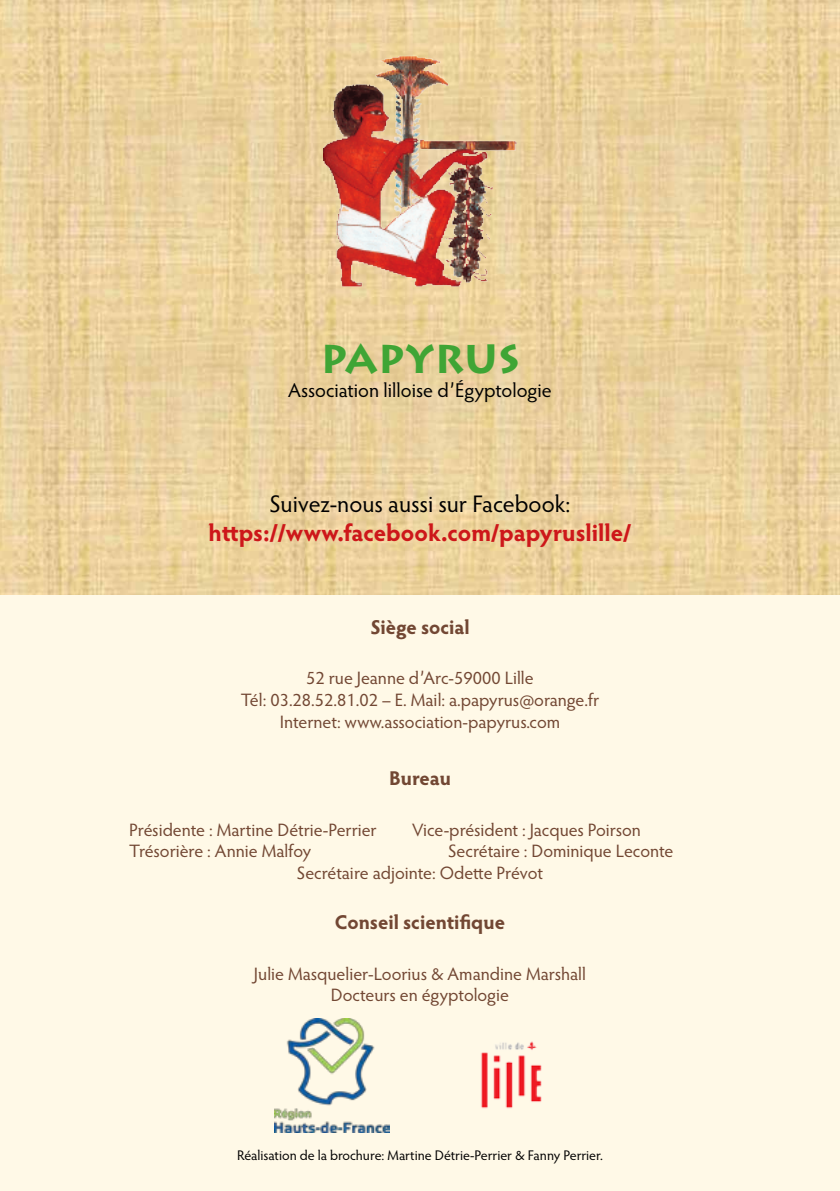
<style>
.page{position:relative;width:840px;height:1191px;background:#fff}
.page>*{position:absolute;margin:0;border:0;box-sizing:border-box;transform-origin:0 0}
.t1{font:700 40px "Lithos Pro";color:#3fa535}
.t2{font:700 24px "Hypatia Sans Pro";color:#cd171a}
.t3{font:24px "Hypatia Sans Pro";color:#000}
.t4{font:700 20px "Hypatia Sans Pro";letter-spacing:-.005em;color:#724733}
.t5{font:20px "Hypatia Sans Pro";color:#000}
.t6{font:18px/21.6px "Hypatia Sans Pro";color:#724733;text-align:center}
.t7{font:14px "Hypatia Sans Pro";letter-spacing:-.005em;color:#000}
</style>
<div class="page">
<img style="left:0;top:0;width:839px;height:595px">
<div style="left:0;top:595px;width:839px;height:596px;background:#fff9e7"></div>
<img style="left:323px;top:53px;width:193px;height:234px">
<img style="left:275px;top:1018px;width:114px;height:114px">
<img style="left:481px;top:1041px;width:61px;height:68px">
<h1 class="t1" style="left:320px;top:335px;width:200px">PAPYRUS</h1>
<p class="t5" style="left:288px;top:376px;width:265px">Association lilloise d’Égyptologie</p>
<h2 class="t3" style="left:269px;top:487px;width:302px">Suivez-nous aussi sur Facebook:</h2>
<h2 class="t2" style="left:208px;top:515px;width:424px">https://www.facebook.com/papyruslille/</h2>
<p class="t4" style="left:370px;top:613px;width:101px">Siège social</p>
<p class="t6" style="left:240px;top:667px;width:360px">52 rue Jeanne d’Arc-59000 Lille<br>Tél: 03.28.52.81.02 – E. Mail: a.papyrus@orange.fr<br>Internet: www.association-papyrus.com</p>
<p class="t4" style="left:389px;top:764px;width:63px">Bureau</p>
<p class="t6" style="left:129px;top:818px;width:249px">Présidente : Martine Détrie-Perrier</p>
<p class="t6" style="left:412px;top:818px;width:230px">Vice-président : Jacques Poirson</p>
<p class="t6" style="left:129px;top:840px;width:183px">Trésorière : Annie Malfoy</p>
<p class="t6" style="left:297px;top:840px;width:378px;text-align:left;text-indent:151px">Secrétaire : Dominique Leconte<br>Secrétaire adjointe: Odette Prévot</p>
<p class="t4" style="left:335px;top:908px;width:171px">Conseil scientifique</p>
<p class="t6" style="left:254px;top:962px;width:333px">Julie Masquelier-Loorius &amp; Amandine Marshall<br>Docteurs en égyptologie</p>
<p class="t7" style="left:237px;top:1145px;width:367px">Réalisation de la brochure: Martine Détrie-Perrier &amp; Fanny Perrier.</p>
</div>
